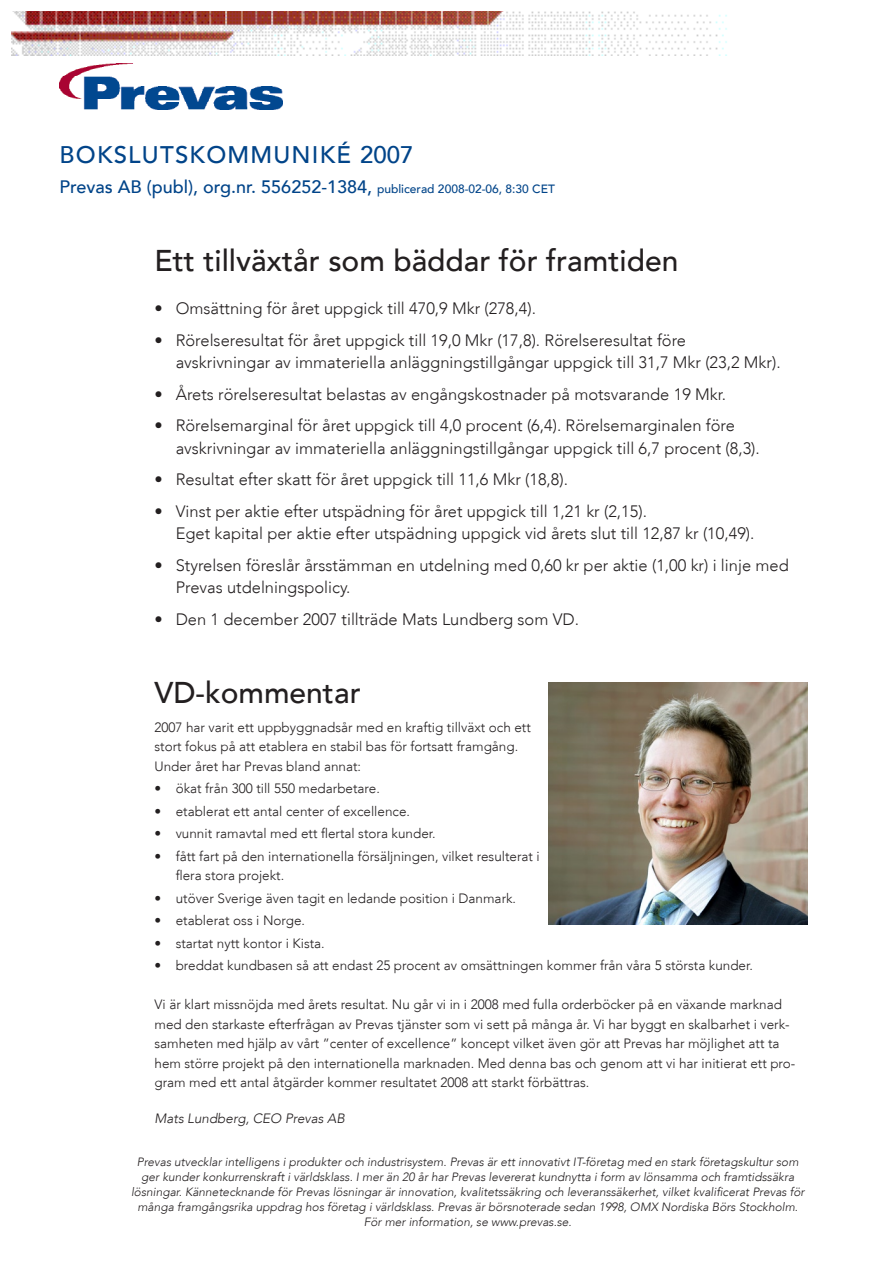
<style>
.page{position:relative;width:893px;height:1263px;background:#fff}
.page>*{position:absolute;margin:0;border:0;box-sizing:border-box;transform-origin:0 0}
.t1{font:500 30px "Avenir LT";color:#231f20}
.t2{font:500 24px "Avenir LT";letter-spacing:.05em;color:#014489}
.t3{font:500 18px "Avenir LT";color:#014489}
.t4{font:300 16.5px/22.5px "Avenir LT";color:#231f20}
.t5{font:300 13.5px/19.5px "Avenir LT";color:#231f20}
.t6{font:italic 300 13.5px "Avenir LT";color:#231f20}
.t7{font:italic 300 12px/15px "Avenir LT";color:#231f20;text-align:center}
.s1{font-size:12px}
</style>
<div class="page">
<img style="left:60px;top:64px;width:222px;height:45px">
<img style="left:11px;top:11px;width:716px;height:44px">
<img style="left:549px;top:682px;width:259px;height:243px">
<h2 class="t2" style="left:60px;top:141px;width:356px">BOKSLUTSKOMMUNIKÉ 2007</h2>
<h3 class="t3" style="left:60px;top:176px;width:497px">Prevas AB (publ), org.nr. 556252-1384, <span class="s1">publicerad 2008-02-06, 8:30 CET</span></h3>
<h1 class="t1" style="left:154px;top:243px;width:525px">Ett tillväxtår som bäddar för framtiden</h1>
<p class="t4" style="left:154px;top:297px;width:383px">• Omsättning för året uppgick till 470,9 Mkr (278,4).</p>
<p class="t4" style="left:176px;top:329px;width:606px;text-indent:-21px">• Rörelseresultat för året uppgick till 19,0 Mkr (17,8). Rörelseresultat före avskrivningar av immateriella anläggningstillgångar uppgick till 31,7 Mkr (23,2 Mkr).</p>
<p class="t4" style="left:154px;top:383px;width:573px">• Årets rörelseresultat belastas av engångskostnader på motsvarande 19 Mkr.</p>
<p class="t4" style="left:176px;top:414px;width:586px;text-indent:-21px">• Rörelsemarginal för året uppgick till 4,0 procent (6,4). Rörelsemarginalen före avskrivningar av immateriella anläggningstillgångar uppgick till 6,7 procent (8,3).</p>
<p class="t4" style="left:154px;top:468px;width:415px">• Resultat efter skatt för året uppgick till 11,6 Mkr (18,8).</p>
<p class="t4" style="left:176px;top:500px;width:580px;text-indent:-21px">• Vinst per aktie efter utspädning för året uppgick till 1,21 kr (2,15).<br>Eget kapital per aktie efter utspädning uppgick vid årets slut till 12,87 kr (10,49).</p>
<p class="t4" style="left:176px;top:554px;width:615px;text-indent:-21px">• Styrelsen föreslår årsstämman en utdelning med 0,60 kr per aktie (1,00 kr) i linje med<br>Prevas utdelningspolicy.</p>
<p class="t4" style="left:154px;top:608px;width:426px">• Den 1 december 2007 tillträde Mats Lundberg som VD.</p>
<h1 class="t1" style="left:154px;top:675px;width:208px">VD-kommentar</h1>
<p class="t5" style="left:154px;top:717px;width:378px">2007 har varit ett uppbyggnadsår med en kraftig tillväxt och ett stort fokus på att etablera en stabil bas för fortsatt framgång.<br>Under året har Prevas bland annat:</p>
<p class="t5" style="left:154px;top:779px;width:227px">• ökat från 300 till 550 medarbetare.</p>
<p class="t5" style="left:154px;top:801px;width:257px">• etablerat ett antal center of excellence.</p>
<p class="t5" style="left:154px;top:824px;width:283px">• vunnit ramavtal med ett flertal stora kunder.</p>
<p class="t5" style="left:176px;top:846px;width:366px;text-indent:-21px">• fått fart på den internationella försäljningen, vilket resulterat i flera stora projekt.</p>
<p class="t5" style="left:154px;top:888px;width:363px">• utöver Sverige även tagit en ledande position i Danmark.</p>
<p class="t5" style="left:154px;top:911px;width:152px">• etablerat oss i Norge.</p>
<p class="t5" style="left:154px;top:933px;width:172px">• startat nytt kontor i Kista.</p>
<p class="t5" style="left:154px;top:956px;width:600px">• breddat kundbasen så att endast 25 procent av omsättningen kommer från våra 5 största kunder.</p>
<p class="t5" style="left:154px;top:995px;width:642px">Vi är klart missnöjda med årets resultat. Nu går vi in i 2008 med fulla orderböcker på en växande marknad med den starkaste efterfrågan av Prevas tjänster som vi sett på många år. Vi har byggt en skalbarhet i verk&shy;samheten med hjälp av vårt ”center of excellence” koncept vilket även gör att Prevas har möjlighet att ta hem större projekt på den internationella marknaden. Med denna bas och genom att vi har initierat ett pro&shy;gram med ett antal åtgärder kommer resultatet 2008 att starkt förbättras.</p>
<p class="t6" style="left:154px;top:1111px;width:192px">Mats Lundberg, CEO Prevas AB</p>
<p class="t7" style="left:131px;top:1154px;width:675px">Prevas utvecklar intelligens i produkter och industrisystem. Prevas är ett innovativt IT-företag med en stark företagskultur som ger kunder konkurrenskraft i världsklass. I mer än 20 år har Prevas levererat kundnytta i form av lönsamma och framtidssäkra lösningar. Kännetecknande för Prevas lösningar är innovation, kvalitetssäkring och leveranssäkerhet, vilket kvalificerat Prevas för många framgångsrika uppdrag hos företag i världsklass. Prevas är börsnoterade sedan 1998, OMX Nordiska Börs Stockholm.<br>För mer information, se www.prevas.se.</p>
</div>
